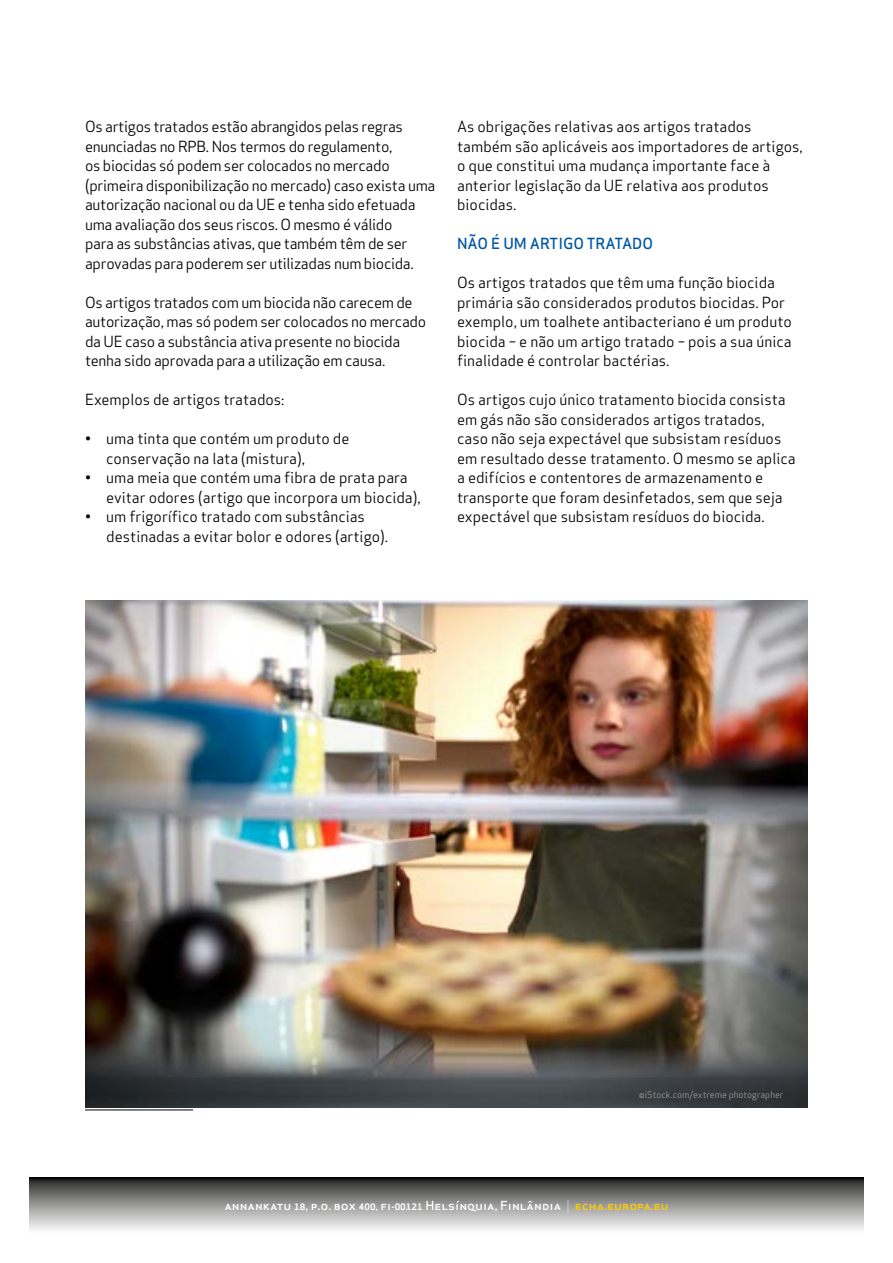
<style>
.page{position:relative;width:893px;height:1263px;background:#fff}
.page>*{position:absolute;margin:0;border:0;box-sizing:border-box;transform-origin:0 0}
.t1{font:15px/19.5px "Apex Sans";color:#000}
.t2{font:15px/19.5px "Apex Sans";letter-spacing:-.02em;color:#000}
.t3{font:500 15px "Apex Sans";color:#0056a4}
.t4{font:500 12.15px "Apex Sans";color:#fff;scale:1.08 1}
.t5{font:9px "Apex Sans";color:#9d9d9c}
.s1{font-weight:700;font-size:8.7px}
.s2{font-weight:700;font-size:8.25px}
.s3{font-weight:300}
.s4{color:#fc0}
</style>
<div class="page">
<svg style="left:30px;top:1178px;width:833px;height:52px;background:#909090"></svg>
<hr style="left:85px;top:1110px;width:108px;height:1px;background:#000">
<img style="left:85px;top:600px;width:723px;height:507px">
<p class="t2" style="left:85px;top:115px;width:352px">Os artigos tratados estão abrangidos pelas regras enunciadas no RPB. Nos termos do regulamento,<br>os biocidas só podem ser colocados no mercado (primeira disponibilização no mercado) caso exista uma autorização nacional ou da UE e tenha sido efetuada uma avaliação dos seus riscos. O mesmo é válido<br>para as substâncias ativas, que também têm de ser aprovadas para poderem ser utilizadas num biocida.</p>
<p class="t2" style="left:85px;top:291px;width:343px">Os artigos tratados com um biocida não carecem de autorização, mas só podem ser colocados no mercado da UE caso a substância ativa presente no biocida tenha sido aprovada para a utilização em causa.</p>
<p class="t1" style="left:85px;top:388px;width:201px">Exemplos de artigos tratados:</p>
<p class="t1" style="left:106px;top:427px;width:245px;text-indent:-21px">• uma tinta que contém um produto de conservação na lata (mistura),</p>
<p class="t1" style="left:106px;top:466px;width:316px;text-indent:-21px">• uma meia que contém uma fibra de prata para evitar odores (artigo que incorpora um biocida),</p>
<p class="t1" style="left:106px;top:505px;width:283px;text-indent:-21px">• um frigorífico tratado com substâncias destinadas a evitar bolor e odores (artigo).</p>
<p class="t1" style="left:457px;top:115px;width:347px">As obrigações relativas aos artigos tratados também são aplicáveis aos importadores de artigos, o que constitui uma mudança importante face à anterior legislação da UE relativa aos produtos biocidas.</p>
<p class="t3" style="left:457px;top:230px;width:198px">NÃO É UM ARTIGO TRATADO</p>
<p class="t1" style="left:457px;top:271px;width:336px">Os artigos tratados que têm uma função biocida primária são considerados produtos biocidas. Por exemplo, um toalhete antibacteriano é um produto biocida – e não um artigo tratado – pois a sua única finalidade é controlar bactérias.</p>
<p class="t1" style="left:457px;top:388px;width:340px">Os artigos cujo único tratamento biocida consista em gás não são considerados artigos tratados, caso não seja expectável que subsistam resíduos em resultado desse tratamento. O mesmo se aplica a edifícios e contentores de armazenamento e transporte que foram desinfetados, sem que seja expectável que subsistam resíduos do biocida.</p>
<p class="t5" style="left:639px;top:1087px;width:146px">©iStock.com/extreme photographer</p>
<p class="t4" style="left:224px;top:1195px;width:413px">annankatu <span class="s1">18</span>, p.o. box <span class="s1">400,</span> fi<span class="s2">-</span><span class="s1">00121</span> Helsínquia, Finlândia <span class="s3">|</span> <span class="s4">echa.europa.eu</span></p>
</div>
